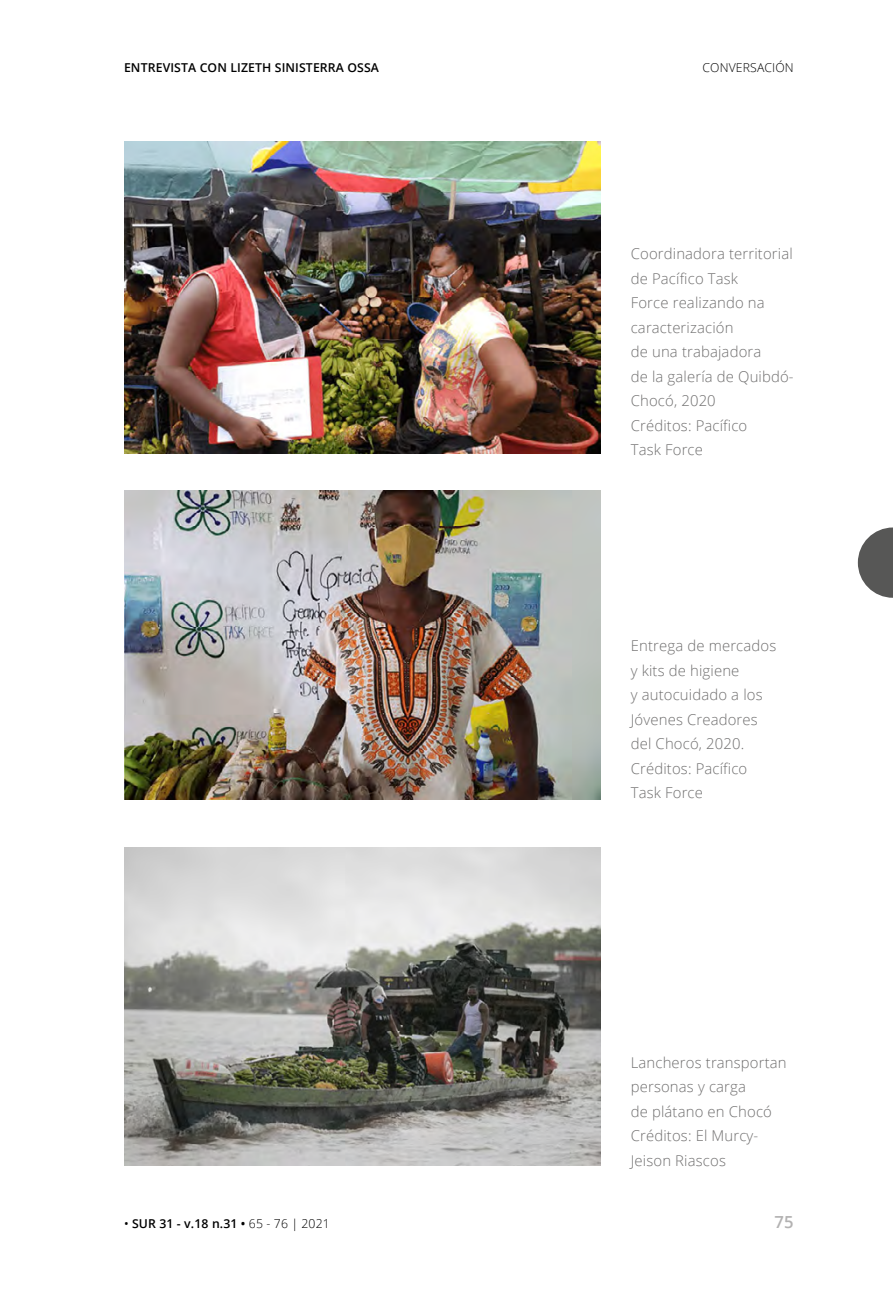
<style>
.page{position:relative;width:893px;height:1290px;background:#fff}
.page>*{position:absolute;margin:0;border:0;box-sizing:border-box;transform-origin:0 0}
.t1{font:600 16.62px "Open Sans";color:#b3b2b2}
.t2{font:300 14.88px/24.5px "Open Sans";letter-spacing:.01em;color:#706f6f}
.t3{font:600 12.25px "Open Sans";letter-spacing:.01em;color:#000}
.t4{font:300 12.25px "Open Sans";letter-spacing:.01em;color:#000}
.s1{font-weight:400}
.s2{font-weight:300}
</style>
<div class="page">
<img style="left:124px;top:141px;width:477px;height:312px">
<img style="left:124px;top:490px;width:477px;height:309px">
<img style="left:124px;top:847px;width:477px;height:318px">
<svg style="left:858px;top:527px;width:35px;height:71px"></svg>
<p class="t3" style="left:124px;top:59px;width:256px">ENTREVISTA CON LIZETH SINISTERRA OSSA</p>
<p class="t4" style="left:703px;top:59px;width:93px">CONVERSACIÓN</p>
<p class="t2" style="left:631px;top:241px;width:164px">Coordinadora territorial de Pacífico Task<br>Force realizando na caracterización<br>de una trabajadora<br>de la galería de Quibdó-<br>Chocó, 2020<br>Créditos: Pacífico<br>Task Force</p>
<p class="t2" style="left:631px;top:633px;width:147px">Entrega de mercados y kits de higiene<br>y autocuidado a los<br>Jóvenes Creadores del Chocó, 2020.<br>Créditos: Pacífico<br>Task Force</p>
<p class="t3" style="left:124px;top:1215px;width:207px"><span class="s1">•</span> SUR 31 - v.18 n.31 • <span class="s2">65 - 76 | 2021</span></p>
<p class="t2" style="left:631px;top:1049px;width:157px">Lancheros transportan personas y carga<br>de plátano en Chocó<br>Créditos: El Murcy-<br>Jeison Riascos</p>
<p class="t1" style="left:774px;top:1210px;width:21px">75</p>
</div>
